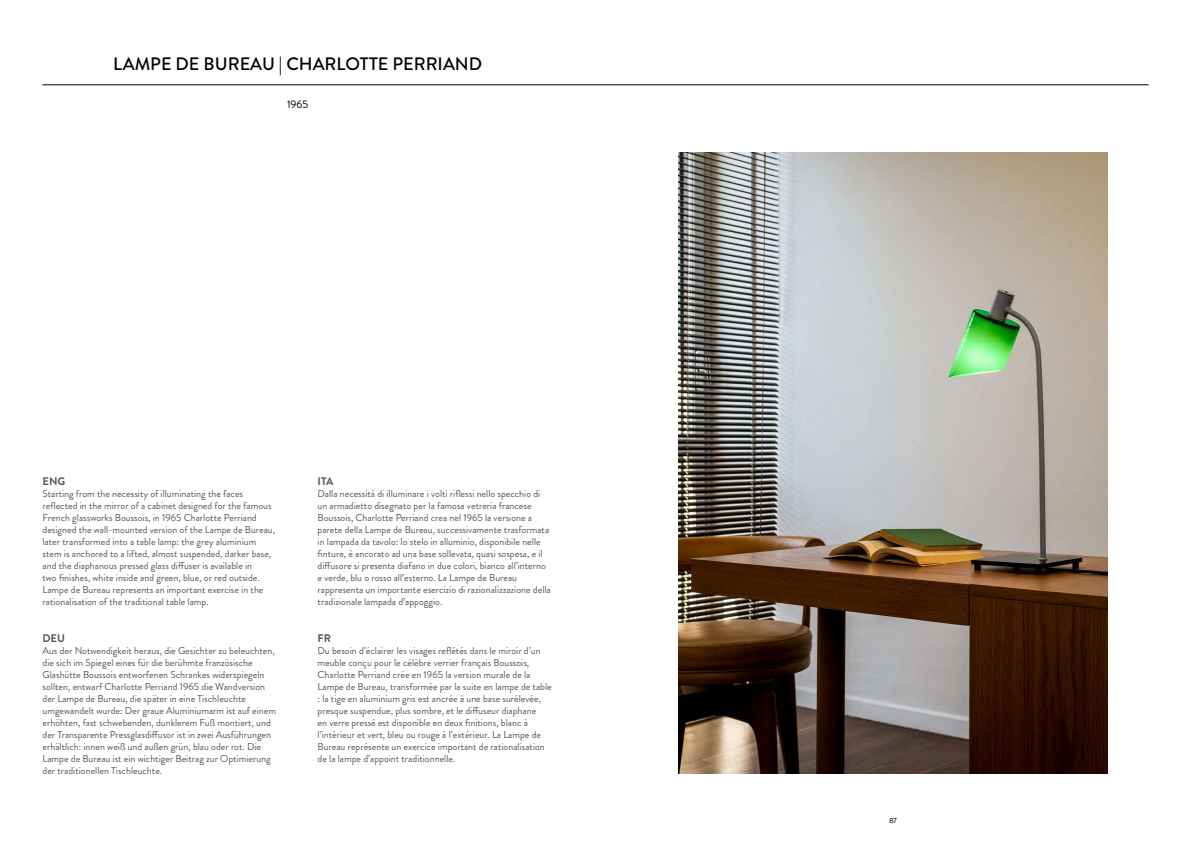
<style>
.page{position:relative;width:1191px;height:842px;background:#fff}
.page>*{position:absolute;margin:0;border:0;box-sizing:border-box;transform-origin:0 0}
.t1{font:500 18px "Brandon Grotesque";color:#000}
.t2{font:700 11px "Brandon Grotesque";color:#575656}
.t3{font:11px "Brandon Grotesque";color:#000}
.t4{font:10px/12px "Brandon Grotesque";color:#575656}
.t5{font:7px "Helvetica Now Display";color:#000}
</style>
<div class="page">
<hr style="left:43px;top:85px;width:1105px;height:1px;background:#000">
<img style="left:678px;top:152px;width:429px;height:622px">
<h1 class="t1" style="left:113px;top:51px;width:370px">LAMPE DE BUREAU | CHARLOTTE PERRIAND</h1>
<p class="t3" style="left:287px;top:96px;width:23px">1965</p>
<p class="t2" style="left:43px;top:474px;width:24px">ENG</p>
<p class="t4" style="left:43px;top:488px;width:234px">Starting from the necessity of illuminating the faces reflected in the mirror of a cabinet designed for the famous French glassworks Boussois, in 1965 Charlotte Perriand designed the wall-mounted version of the Lampe de Bureau, later transformed into a table lamp: the grey aluminium stem is anchored to a lifted, almost suspended, darker base, and the diaphanous pressed glass diffuser is available in<br>two finishes, white inside and green, blue, or red outside.<br>Lampe de Bureau represents an important exercise in the rationalisation of the traditional table lamp.</p>
<p class="t2" style="left:43px;top:630px;width:24px">DEU</p>
<p class="t4" style="left:43px;top:645px;width:235px">Aus der Notwendigkeit heraus, die Gesichter zu beleuchten, die sich im Spiegel eines für die berühmte französische Glashütte Boussois entworfenen Schrankes widerspiegeln sollten, entwarf Charlotte Perriand 1965 die Wandversion der Lampe de Bureau, die später in eine Tischleuchte umgewandelt wurde: Der graue Aluminiumarm ist auf einem erhöhten, fast schwebenden, dunklerem Fuß montiert, und der Transparente Pressglasdiffusor ist in zwei Ausführungen erhältlich: innen weiß und außen grün, blau oder rot. Die Lampe de Bureau ist ein wichtiger Beitrag zur Optimierung der traditionellen Tischleuchte.</p>
<p class="t2" style="left:317px;top:474px;width:17px">ITA</p>
<p class="t4" style="left:317px;top:488px;width:235px">Dalla necessità di illuminare i volti riflessi nello specchio di un armadietto disegnato per la famosa vetreria francese Boussois, Charlotte Perriand crea nel 1965 la versione a parete della Lampe de Bureau, successivamente trasformata in lampada da tavolo: lo stelo in alluminio, disponibile nelle finture, è ancorato ad una base sollevata, quasi sospesa, e il diffusore si presenta diafano in due colori, bianco all’interno e verde, blu o rosso all’esterno. La Lampe de Bureau rappresenta un importante esercizio di razionalizzazione della tradizionale lampada d’appoggio.</p>
<p class="t2" style="left:317px;top:630px;width:15px">FR</p>
<p class="t4" style="left:317px;top:645px;width:236px">Du besoin d’éclairer les visages reflétés dans le miroir d’un meuble conçu pour le célèbre verrier français Boussois, Charlotte Perriand crée en 1965 la version murale de la Lampe de Bureau, transformée par la suite en lampe de table : la tige en aluminium gris est ancrée à une base surélevée, presque suspendue, plus sombre, et le diffuseur diaphane<br>en verre pressé est disponible en deux finitions, blanc à l’intérieur et vert, bleu ou rouge à l’extérieur. La Lampe de Bureau représente un exercice important de rationalisation de la lampe d’appoint traditionnelle.</p>
<p class="t5" style="left:889px;top:815px;width:9px">87</p>
</div>
